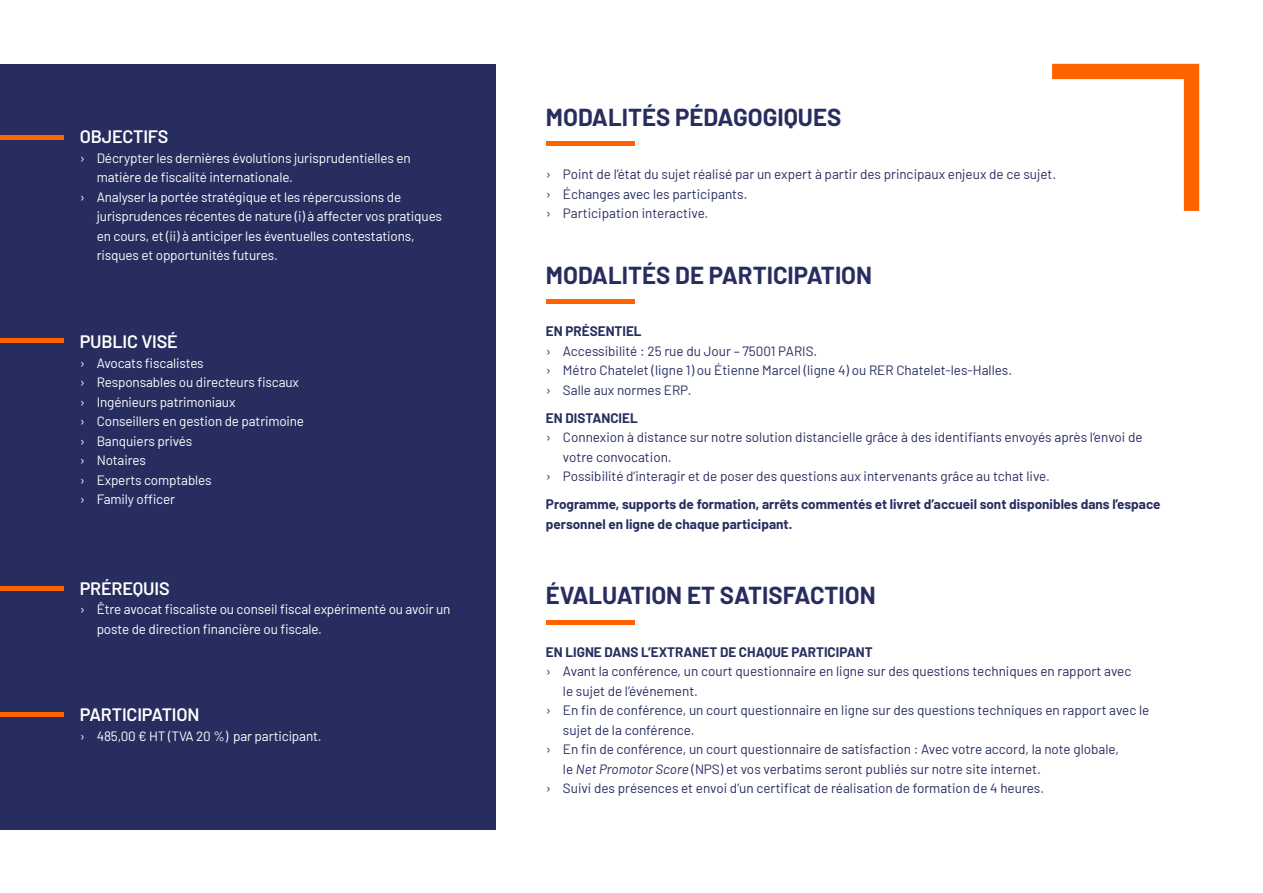
<style>
.page{position:relative;width:1263px;height:893px;background:#fff}
.page>*{position:absolute;margin:0;border:0;box-sizing:border-box;transform-origin:0 0}
.t1{font:700 24px "Barlow";color:#272d5f}
.t2{font:600 18px "Barlow";letter-spacing:-.01em;color:#fff}
.t3{font:13.5px/19.5px "Barlow";color:#272d5f}
.t4{font:13.5px/19.5px "Barlow";letter-spacing:-.01em;color:#fff}
.Paragraphe{font:700 13.5px/19.5px "Barlow";color:#272d5f}
.s1{font-style:italic}
</style>
<div class="page">
<div style="left:0;top:64px;width:495px;height:765px;background:#272d5f"></div>
<svg style="left:1052px;top:64px;width:147px;height:147px"></svg>
<div style="left:0;top:586px;width:64px;height:5px;background:#ff6300"></div>
<div style="left:546px;top:299px;width:88px;height:5px;background:#ff6300"></div>
<hr style="left:546px;top:142px;width:88px;height:4px;background:#ff6300">
<hr style="left:546px;top:620px;width:88px;height:4px;background:#ff6300">
<hr style="left:0;top:135px;width:64px;height:4px;background:#ff6300">
<hr style="left:0;top:713px;width:64px;height:4px;background:#ff6300">
<div style="left:0;top:338px;width:64px;height:5px;background:#ff6300"></div>
<p class="t2" style="left:80px;top:123px;width:90px">OBJECTIFS</p>
<p class="t4" style="left:97px;top:147px;width:315px;text-indent:-17px">› Décrypter les dernières évolutions jurisprudentielles en matière de fiscalité internationale.</p>
<p class="t4" style="left:97px;top:186px;width:347px;text-indent:-17px">› Analyser la portée stratégique et les répercussions de jurisprudences récentes de nature (i) à affecter vos pratiques en cours, et (ii) à anticiper les éventuelles contestations, risques et opportunités futures.</p>
<p class="t2" style="left:80px;top:328px;width:100px">PUBLIC VISÉ</p>
<p class="t4" style="left:80px;top:352px;width:126px">› Avocats fiscalistes</p>
<p class="t4" style="left:80px;top:371px;width:221px">› Responsables ou directeurs fiscaux</p>
<p class="t4" style="left:80px;top:391px;width:157px">› Ingénieurs patrimoniaux</p>
<p class="t4" style="left:80px;top:410px;width:226px">› Conseillers en gestion de patrimoine</p>
<p class="t4" style="left:80px;top:430px;width:114px">› Banquiers privés</p>
<p class="t4" style="left:80px;top:449px;width:68px">› Notaires</p>
<p class="t4" style="left:80px;top:469px;width:133px">› Experts comptables</p>
<p class="t4" style="left:80px;top:488px;width:97px">› Family officer</p>
<p class="t2" style="left:80px;top:575px;width:92px">PRÉREQUIS</p>
<p class="t4" style="left:97px;top:599px;width:355px;text-indent:-17px">› Être avocat fiscaliste ou conseil fiscal expérimenté ou avoir un poste de direction financière ou fiscale.</p>
<p class="t2" style="left:80px;top:702px;width:121px">PARTICIPATION</p>
<p class="t4" style="left:80px;top:725px;width:243px">› 485,00 € HT (TVA 20 %) par participant.</p>
<p class="t1" style="left:546px;top:100px;width:297px">MODALITÉS PÉDAGOGIQUES</p>
<p class="t3" style="left:546px;top:163px;width:512px">› Point de l’état du sujet réalisé par un expert à partir des principaux enjeux de ce sujet.</p>
<p class="t3" style="left:546px;top:183px;width:203px">› Échanges avec les participants.</p>
<p class="t3" style="left:546px;top:202px;width:164px">› Participation interactive.</p>
<p class="t1" style="left:546px;top:257px;width:328px">MODALITÉS DE PARTICIPATION</p>
<p class="Paragraphe" style="left:546px;top:321px;width:97px">EN PRÉSENTIEL</p>
<p class="t3" style="left:546px;top:340px;width:273px">› Accessibilité : 25 rue du Jour – 75001 PARIS.</p>
<p class="t3" style="left:546px;top:360px;width:468px">› Métro Chatelet (ligne 1) ou Étienne Marcel (ligne 4) ou RER Chatelet-les-Halles.</p>
<p class="t3" style="left:546px;top:379px;width:147px">› Salle aux normes ERP.</p>
<p class="Paragraphe" style="left:546px;top:407px;width:93px">EN DISTANCIEL</p>
<p class="t3" style="left:563px;top:427px;width:581px;text-indent:-17px">› Connexion à distance sur notre solution distancielle grâce à des identifiants envoyés après l’envoi de votre convocation.</p>
<p class="t3" style="left:546px;top:466px;width:505px">› Possibilité d’interagir et de poser des questions aux intervenants grâce au tchat live.</p>
<p class="Paragraphe" style="left:546px;top:494px;width:616px">Programme, supports de formation, arrêts commentés et livret d’accueil sont disponibles dans l’espace personnel en ligne de chaque participant.</p>
<p class="t1" style="left:546px;top:578px;width:331px">ÉVALUATION ET SATISFACTION</p>
<p class="Paragraphe" style="left:546px;top:641px;width:328px">EN LIGNE DANS L’EXTRANET DE CHAQUE PARTICIPANT</p>
<p class="t3" style="left:563px;top:660px;width:570px;text-indent:-17px">› Avant la conférence, un court questionnaire en ligne sur des questions techniques en rapport avec le sujet de l’événement.</p>
<p class="t3" style="left:563px;top:699px;width:588px;text-indent:-17px">› En fin de conférence, un court questionnaire en ligne sur des questions techniques en rapport avec le sujet de la conférence.</p>
<p class="t3" style="left:563px;top:738px;width:558px;text-indent:-17px">› En fin de conférence, un court questionnaire de satisfaction : Avec votre accord, la note globale, le <span class="s1">Net Promotor Score</span> (NPS) et vos verbatims seront publiés sur notre site internet.</p>
<p class="t3" style="left:546px;top:777px;width:500px">› Suivi des présences et envoi d’un certificat de réalisation de formation de 4 heures.</p>
</div>
